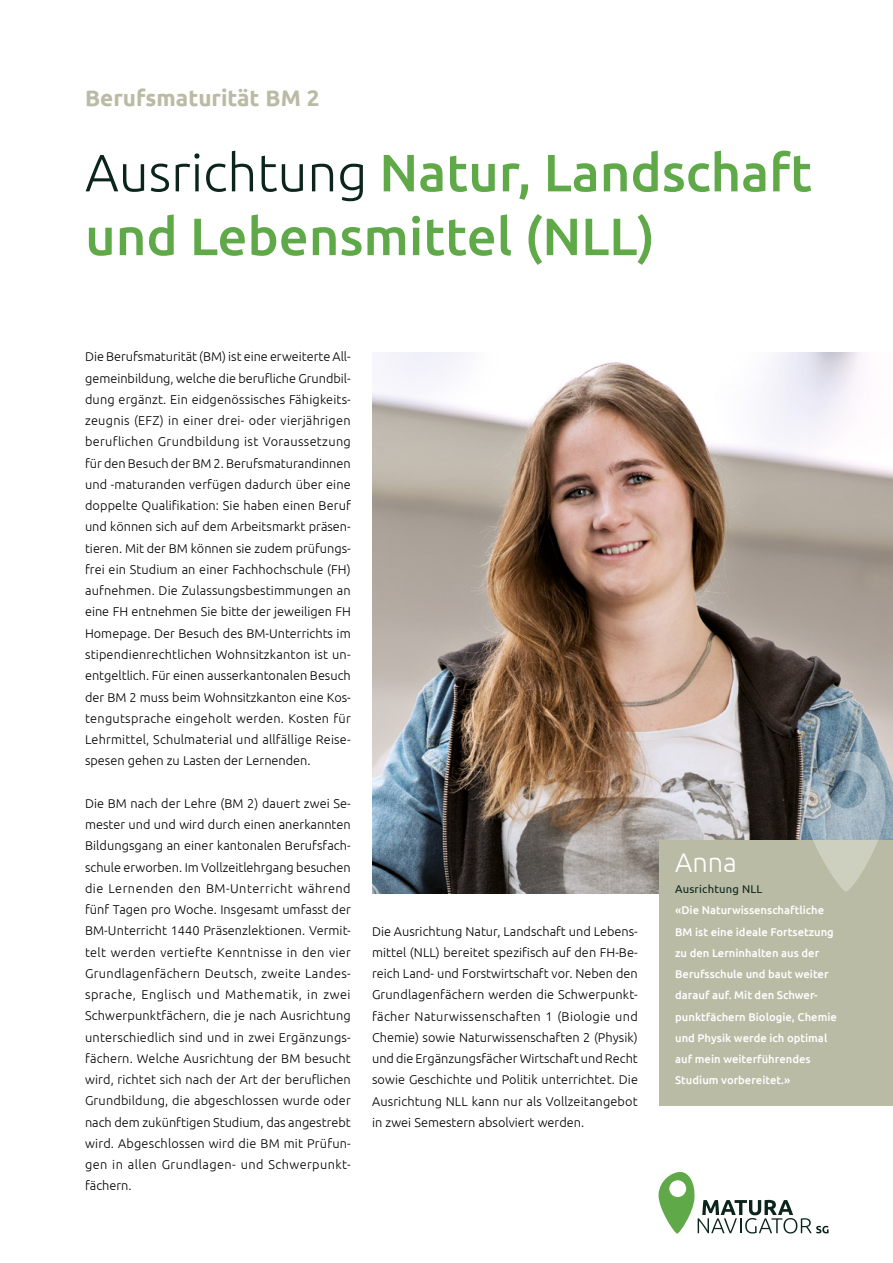
<style>
.page{position:relative;width:893px;height:1263px;background:#fff}
.page>*{position:absolute;margin:0;border:0;box-sizing:border-box;transform-origin:0 0}
.t1{font:500 52.5px/63.8px "Ubuntu";color:#60a949}
.t2{font:300 27px "Ubuntu";color:#fff}
.t3{font:700 22.5px "Ubuntu";color:#b9bba5}
.t4{font:300 12.75px/21.3px "Ubuntu";letter-spacing:.01em;color:#000;text-align:justify}
.t5{font:500 11.25px/21.3px "Ubuntu";color:#fff}
.t6{font:11.25px "Ubuntu";letter-spacing:.02em;color:#0b251d}
.s1{font-weight:300;color:#0b251d}
</style>
<div class="page">
<img style="left:372px;top:352px;width:521px;height:541px">
<div style="left:659px;top:840px;width:234px;height:266px;background:#b9bba5"></div>
<svg style="left:802px;top:750px;width:85px;height:142px"></svg>
<svg style="left:658px;top:1172px;width:171px;height:62px"></svg>
<h3 class="t3" style="left:85px;top:85px;width:236px">Berufsmaturität BM 2</h3>
<h1 class="t1" style="left:85px;top:139px;width:728px"><span class="s1">Ausrichtung</span> Natur, Landschaft und Lebensmittel (NLL)</h1>
<p class="t4" style="left:85px;top:346px;width:267px">Die Berufsmaturität (BM) ist eine erweiterte All&shy;gemeinbildung, welche die berufliche Grundbil&shy;dung ergänzt. Ein eidgenössisches Fähigkeits&shy;zeugnis (EFZ) in einer drei- oder vierjährigen beruflichen Grundbildung ist Voraussetzung für den Besuch der BM 2. Berufsmaturandinnen und -maturanden verfügen dadurch über eine doppelte Qualifikation: Sie haben einen Beruf und können sich auf dem Arbeitsmarkt präsen&shy;tieren. Mit der BM können sie zudem prüfungs&shy;frei ein Studium an einer Fachhochschule (FH) aufnehmen. Die Zulassungsbestimmungen an eine FH entnehmen Sie bitte der jeweiligen FH Homepage. Der Besuch des BM-Unterrichts im stipendienrechtlichen Wohnsitzkanton ist un&shy;entgeltlich. Für einen ausserkantonalen Besuch der BM 2 muss beim Wohnsitzkanton eine Kos&shy;tengutsprache eingeholt werden. Kosten für Lehrmittel, Schulmaterial und allfällige Reise&shy;spesen gehen zu Lasten der Lernenden.</p>
<p class="t4" style="left:85px;top:792px;width:267px">Die BM nach der Lehre (BM 2) dauert zwei Se&shy;mester und und wird durch einen anerkannten Bildungsgang an einer kantonalen Berufsfach&shy;schule erworben. Im Vollzeitlehrgang besuchen die Lernenden den BM-Unterricht während fünf Tagen pro Woche. Insgesamt umfasst der BM-Unterricht 1440 Präsenzlektionen. Vermit&shy;telt werden vertiefte Kenntnisse in den vier Grundlagenfächern Deutsch, zweite Landes&shy;sprache, Englisch und Mathematik, in zwei Schwerpunktfächern, die je nach Ausrichtung unterschiedlich sind und in zwei Ergänzungs&shy;fächern. Welche Ausrichtung der BM besucht wird, richtet sich nach der Art der beruflichen Grundbildung, die abgeschlossen wurde oder nach dem zukünftigen Studium, das angestrebt wird. Abgeschlossen wird die BM mit Prüfun&shy;gen in allen Grundlagen- und Schwerpunkt&shy;fächern.</p>
<p class="t4" style="left:372px;top:920px;width:267px">Die Ausrichtung Natur, Landschaft und Lebens&shy;mittel (NLL) bereitet spezifisch auf den FH-Be&shy;reich Land- und Forstwirtschaft vor. Neben den Grundlagenfächern werden die Schwerpunkt&shy;fächer Naturwissenschaften 1 (Biologie und Chemie) sowie Naturwissenschaften 2 (Physik) und die Ergänzungsfächer Wirtschaft und Recht sowie Geschichte und Politik unterrichtet. Die Ausrichtung NLL kann nur als Vollzeitangebot in zwei Semestern absolviert werden.</p>
<h2 class="t2" style="left:675px;top:846px;width:63px">Anna</h2>
<p class="t6" style="left:675px;top:882px;width:89px">Ausrichtung NLL</p>
<p class="t5" style="left:675px;top:899px;width:163px">«Die Naturwissenschaftliche<br>BM ist eine ideale Fortsetzung zu den Lerninhalten aus der<br>Berufsschule und baut weiter darauf auf. Mit den Schwer&shy;punktfächern Biologie, Chemie und Physik werde ich optimal auf mein weiterführendes<br>Studium vorbereitet.»</p>
</div>
